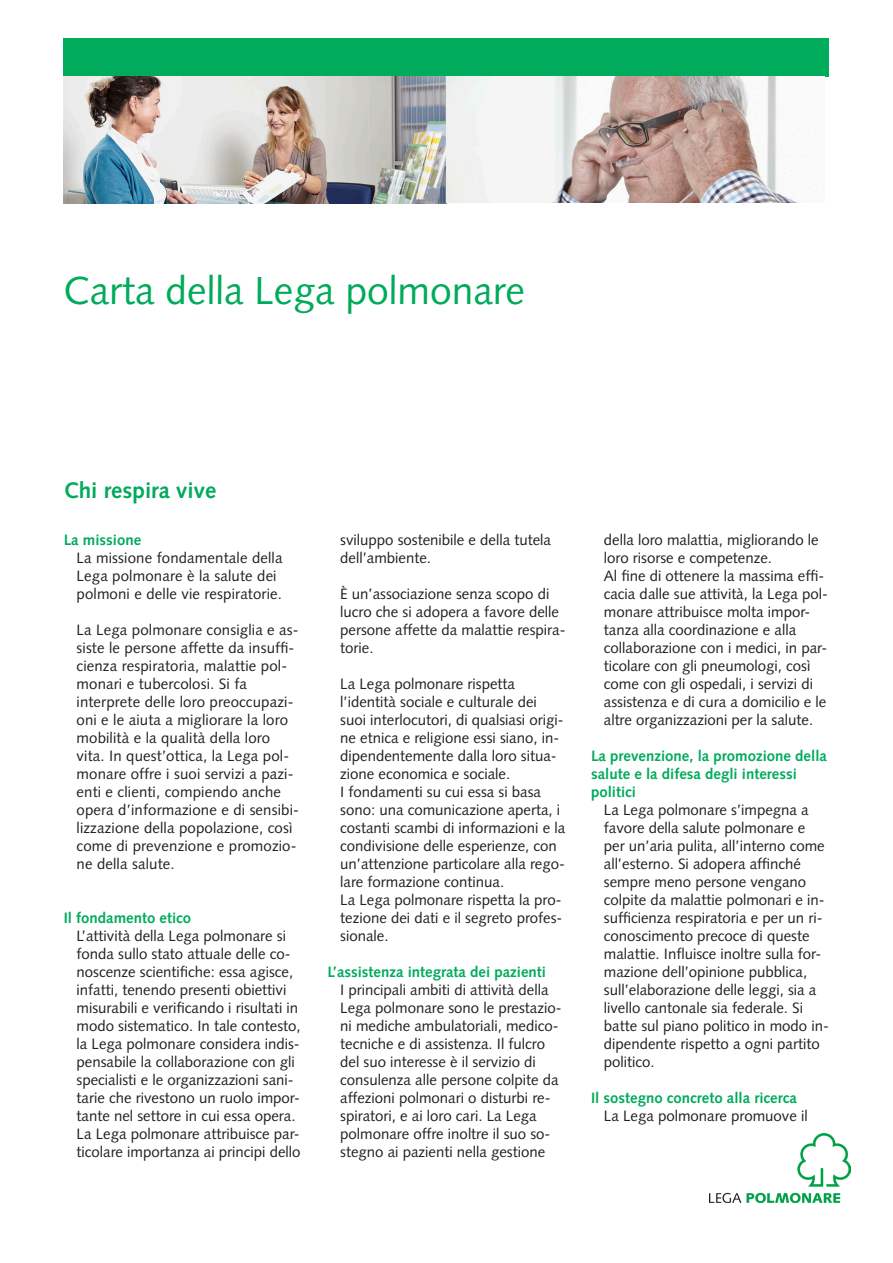
<style>
.page{position:relative;width:893px;height:1263px;background:#fff}
.page>*{position:absolute;margin:0;border:0;box-sizing:border-box;transform-origin:0 0}
._2_head_26pt_roman{font:39px "Syntax LT Std";color:#00ab5b}
._4_head_copy_10pt{font:700 22.5px "Syntax LT Std";color:#00ab5b}
._4_copy_mit_einzug_1{font:15px/18px "Syntax LT Std";color:#231f20}
._4_head_copy_10pt-2{font:700 15px/18px "Syntax LT Std";color:#00ab5b}
</style>
<div class="page">
<div style="left:64px;top:38px;width:765px;height:39px;background:#00ab5b"></div>
<img style="left:709px;top:1134px;width:141px;height:68px">
<img style="left:64px;top:77px;width:734px;height:126px">
<p class="_2_head_26pt_roman" style="left:64px;top:267px;width:463px">Carta della Lega polmonare</p>
<p class="_4_head_copy_10pt" style="left:64px;top:477px;width:154px">Chi respira vive</p>
<p class="_4_head_copy_10pt-2" style="left:64px;top:530px;width:79px">La missione</p>
<p class="_4_copy_mit_einzug_1" style="left:77px;top:548px;width:208px">La missione fondamentale della<br>Lega polmonare è la salute dei polmoni e delle vie respiratorie.</p>
<p class="_4_copy_mit_einzug_1" style="left:77px;top:620px;width:224px">La Lega polmonare consiglia e as&shy;siste le persone affette da insuffi&shy;cienza respiratoria, malattie pol&shy;monari e tubercolosi. Si fa interprete delle loro preoccupazi&shy;oni e le aiuta a migliorare la loro mobilità e la qualità della loro vita. In quest’ottica, la Lega pol&shy;monare offre i suoi servizi a pazi&shy;enti e clienti, compiendo anche opera d’informazione e di sensibi&shy;lizzazione della popolazione, così come di prevenzione e promozio&shy;ne della salute.</p>
<p class="_4_head_copy_10pt-2" style="left:64px;top:908px;width:129px">Il fondamento etico</p>
<p class="_4_copy_mit_einzug_1" style="left:77px;top:926px;width:226px">L’attività della Lega polmonare si fonda sullo stato attuale delle co&shy;noscenze scientifiche: essa agisce, infatti, tenendo presenti obiettivi misurabili e verificando i risultati in modo sistematico. In tale contesto, la Lega polmonare considera indis&shy;pensabile la collaborazione con gli specialisti e le organizzazioni sani&shy;tarie che rivestono un ruolo impor&shy;tante nel settore in cui essa opera.</p>
<p class="_4_copy_mit_einzug_1" style="left:77px;top:1124px;width:226px">La Lega polmonare attribuisce par&shy;ticolare importanza ai principi dello</p>
<p class="_4_copy_mit_einzug_1" style="left:340px;top:530px;width:212px">sviluppo sostenibile e della tutela dell’ambiente.</p>
<p class="_4_copy_mit_einzug_1" style="left:340px;top:584px;width:227px">È un’associazione senza scopo di lucro che si adopera a favore delle persone affette da malattie respira&shy;torie.</p>
<p class="_4_copy_mit_einzug_1" style="left:340px;top:674px;width:225px">La Lega polmonare rispetta l’identità sociale e culturale dei suoi interlocutori, di qualsiasi origi&shy;ne etnica e religione essi siano, in&shy;dipendentemente dalla loro situa&shy;zione economica e sociale.</p>
<p class="_4_copy_mit_einzug_1" style="left:340px;top:782px;width:227px">I fondamenti su cui essa si basa sono: una comunicazione aperta, i costanti scambi di informazioni e la condivisione delle esperienze, con un’attenzione particolare alla rego&shy;lare formazione continua.</p>
<p class="_4_copy_mit_einzug_1" style="left:340px;top:890px;width:224px;text-align:justify">La Lega polmonare rispetta la pro&shy;tezione dei dati e il segreto profes&shy;sionale.</p>
<p class="_4_head_copy_10pt-2" style="left:327px;top:962px;width:220px">L’assistenza integrata dei pazienti</p>
<p class="_4_copy_mit_einzug_1" style="left:340px;top:980px;width:223px">I principali ambiti di attività della Lega polmonare sono le prestazio&shy;ni mediche ambulatoriali, medico&shy;tecniche e di assistenza. Il fulcro del suo interesse è il servizio di consulenza alle persone colpite da affezioni polmonari o disturbi re&shy;spiratori, e ai loro cari. La Lega polmonare offre inoltre il suo so&shy;stegno ai pazienti nella gestione</p>
<p class="_4_copy_mit_einzug_1" style="left:604px;top:530px;width:216px">della loro malattia, migliorando le loro risorse e competenze.</p>
<p class="_4_copy_mit_einzug_1" style="left:604px;top:566px;width:226px">Al fine di ottenere la massima effi&shy;cacia dalle sue attività, la Lega pol&shy;monare attribuisce molta impor&shy;tanza alla coordinazione e alla collaborazione con i medici, in par&shy;ticolare con gli pneumologi, così come con gli ospedali, i servizi di assistenza e di cura a domicilio e le altre organizzazioni per la salute.</p>
<p class="_4_head_copy_10pt-2" style="left:591px;top:746px;width:237px">La prevenzione, la promozione della salute e la difesa degli interessi</p>
<p class="_4_head_copy_10pt-2" style="left:591px;top:782px;width:47px">politici</p>
<p class="_4_copy_mit_einzug_1" style="left:604px;top:800px;width:227px">La Lega polmonare s’impegna a favore della salute polmonare e per un’aria pulita, all’interno come all’esterno. Si adopera affinché sempre meno persone vengano colpite da malattie polmonari e in&shy;sufficienza respiratoria e per un ri&shy;conoscimento precoce di queste malattie. Influisce inoltre sulla for&shy;mazione dell’opinione pubblica, sull’elaborazione delle leggi, sia a livello cantonale sia federale. Si batte sul piano politico in modo in&shy;dipendente rispetto a ogni partito politico.</p>
<p class="_4_head_copy_10pt-2" style="left:591px;top:1088px;width:207px">Il sostegno concreto alla ricerca</p>
<p class="_4_copy_mit_einzug_1" style="left:604px;top:1106px;width:205px">La Lega polmonare promuove il</p>
</div>
